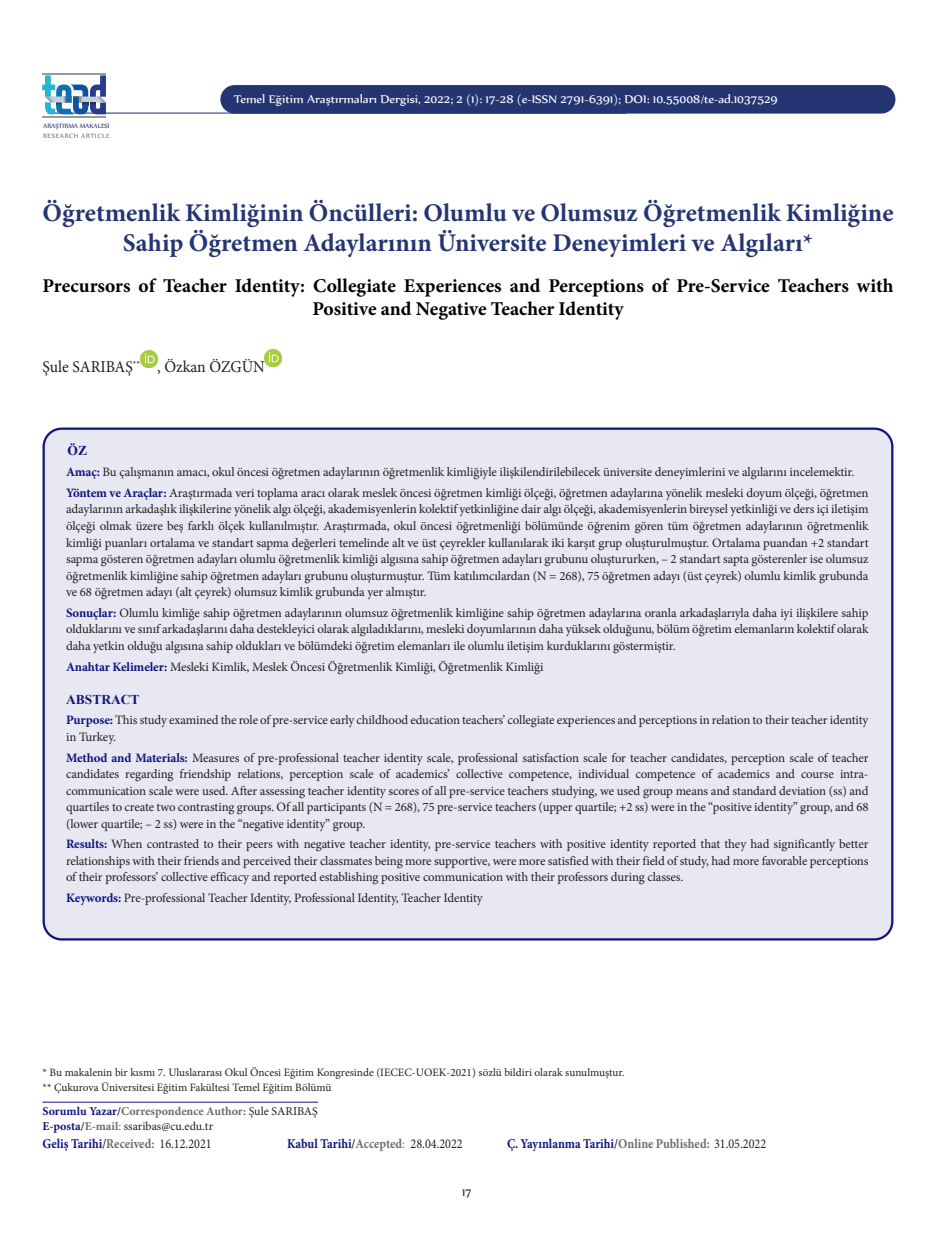
<style>
.page{position:relative;width:936px;height:1255px;background:#fff}
.page>*{position:absolute;margin:0;border:0;box-sizing:border-box;transform-origin:0 0}
.t1{font:700 25.5px/30.6px "Minion Pro";color:#253573;text-align:center}
.H1_1{font:700 19.5px/23.4px "Minion Pro";color:#000;text-align:center}
.author{font:16.5px "Minion Pro";color:#231f20;scale:.95 1}
.TabloTxt{font:700 13.5px "Minion Pro";color:#10147e;scale:.9 1}
.t2{font:13.5px "Nyala";color:#fff;scale:1.08 1}
.AbstractH{font:700 13.5px "Times New Roman";color:#10147e}
.t3{font:13.5px "Nyala";color:#231f20}
.AbstractTxtTR{font:12.9px/16.5px "Minion Pro";letter-spacing:-.01em;color:#231f20;text-align:justify}
.authorCorresponding{font:700 12px "Minion Pro";color:#6c6d70}
.authorDetayContact{font:12px "Minion Pro";letter-spacing:.005em;color:#231f20}
.authorDetay{font:11.25px "Minion Pro";color:#231f20}
.t4{font:7.5px "Nyala";color:#253573}
.t5{font:7.5px "Nyala";letter-spacing:.08em;color:#6c6d70}
.s1{font-weight:700;color:#10147e}
.s2{color:#10147e}
.s3{color:#231f20}
.s4{font-weight:400;color:#231f20}
.s5{font-weight:700}
.s6{font-weight:700;color:#6c6d70}
.s7{color:#6c6d70}
.s8{font-weight:400;color:#6c6d70}
</style>
<div class="page">
<hr style="left:47px;top:112px;width:579px;height:2px;background:#253573">
<div style="left:220px;top:85px;width:675px;height:29px;background:#253573;border-radius:14px"></div>
<hr style="left:42px;top:116px;width:64px;height:1px;background:#999">
<hr style="left:42px;top:73px;width:64px;height:1px;background:#999">
<svg style="left:42px;top:75px;width:64px;height:39px"></svg>
<img style="left:140px;top:351px;width:17px;height:17px">
<img style="left:265px;top:350px;width:17px;height:17px">
<hr style="left:43px;top:1101px;width:275px;height:1px;background:#10147e">
<div style="left:44px;top:428px;width:848px;height:511px;background:#e7e8f2;border-radius:18px"></div>
<p class="t4" style="left:43px;top:121px;width:68px">ARAŞTIRMA MAKALESI</p>
<p class="t5" style="left:43px;top:131px;width:68px">RESEARCH ARTICLE</p>
<p class="t2" style="left:234px;top:90px;width:505px">Temel Eğitim Araştırmaları Dergisi, 2022; 2 (1): 17-28 (e-ISSN 2791-6391); DOI: 10.55008/te-ad.1037529</p>
<h1 class="t1" style="left:43px;top:197px;width:852px">Öğretmenlik Kimliğinin Öncülleri: Olumlu ve Olumsuz Öğretmenlik Kimliğine<br>Sahip Öğretmen Adaylarının Üniversite Deneyimleri ve Algıları*</h1>
<p class="H1_1" style="left:43px;top:273px;width:852px">Precursors of Teacher Identity: Collegiate Experiences and Perceptions of Pre‐Service Teachers with<br>Positive and Negative Teacher Identity</p>
<p class="author" style="left:43px;top:356px;width:235px">Şule SARIBAŞ<sup>**</sup> , Özkan ÖZGÜN</p>
<p class="AbstractH" style="left:68px;top:441px;width:21px">ÖZ</p>
<p class="AbstractTxtTR" style="left:66px;top:464px;width:789px"><span class="s1">Amaç:</span> Bu çalışmanın amacı, okul öncesi öğretmen adaylarının öğretmenlik kimliğiyle ilişkilendirilebilecek üniversite deneyimlerini ve algılarını incelemektir.</p>
<p class="AbstractTxtTR" style="left:66px;top:484px;width:804px"><span class="s1">Yöntem ve Araçlar:</span> Araştırmada veri toplama aracı olarak meslek öncesi öğretmen kimliği ölçeği, öğretmen adaylarına yönelik mesleki doyum ölçeği, öğretmen adaylarının arkadaşlık ilişkilerine yönelik algı ölçeği, akademisyenlerin kolektif yetkinliğine dair algı ölçeği, akademisyenlerin bireysel yetkinliği ve ders içi iletişim ölçeği olmak üzere beş farklı ölçek kullanılmıştır. Araştırmada, okul öncesi öğretmenliği bölümünde öğrenim gören tüm öğretmen adaylarının öğretmenlik kimliği puanları ortalama ve standart sapma değerleri temelinde alt ve üst çeyrekler kullanılarak iki karşıt grup oluşturulmuştur. Ortalama puandan +2 standart sapma gösteren öğretmen adayları olumlu öğretmenlik kimliği algısına sahip öğretmen adayları grubunu oluştururken, – 2 standart sapta gösterenler ise olumsuz öğretmenlik kimliğine sahip öğretmen adayları grubunu oluşturmuştur. Tüm katılımcılardan (N = 268), 75 öğretmen adayı (üst çeyrek) olumlu kimlik grubunda ve 68 öğretmen adayı (alt çeyrek) olumsuz kimlik grubunda yer almıştır.</p>
<p class="AbstractTxtTR" style="left:66px;top:604px;width:804px"><span class="s1">Sonuçlar:</span> Olumlu kimliğe sahip öğretmen adaylarının olumsuz öğretmenlik kimliğine sahip öğretmen adaylarına oranla arkadaşlarıyla daha iyi ilişkilere sahip olduklarını ve sınıf arkadaşlarını daha destekleyici olarak algıladıklarını, mesleki doyumlarının daha yüksek olduğunu, bölüm öğretim elemanların kolektif olarak daha yetkin olduğu algısına sahip oldukları ve bölümdeki öğretim elemanları ile olumlu iletişim kurduklarını göstermiştir.</p>
<p class="AbstractTxtTR" style="left:66px;top:658px;width:479px"><span class="s1">Anahtar Kelimeler:</span> Mesleki Kimlik, Meslek Öncesi Öğretmenlik Kimliği, Öğretmenlik Kimliği</p>
<p class="AbstractH" style="left:66px;top:689px;width:75px">ABSTRACT</p>
<p class="AbstractTxtTR" style="left:66px;top:712px;width:803px"><span class="s1">Purpose:</span> This study examined the role of pre-service early childhood education teachers’ collegiate experiences and perceptions in relation to their teacher identity in Turkey.</p>
<p class="AbstractTxtTR" style="left:66px;top:749px;width:804px"><span class="s1">Method and Materials:</span> Measures of pre-professional teacher identity scale, professional satisfaction scale for teacher candidates, perception scale of teacher candidates regarding friendship relations, perception scale of academics’ collective competence, individual competence of academics and course intra&shy;communication scale were used. After assessing teacher identity scores of all pre-service teachers studying, we used group means and standard deviation (ss) and quartiles to create two contrasting groups. Of all participants (N = 268), 75 pre-service teachers (upper quartile; +2 ss) were in the “positive identity” group, and 68 (lower quartile; – 2 ss) were in the “negative identity” group.</p>
<p class="AbstractTxtTR" style="left:66px;top:836px;width:803px"><span class="s1">Results:</span> When contrasted to their peers with negative teacher identity, pre-service teachers with positive identity reported that they had significantly better relationships with their friends and perceived their classmates being more supportive, were more satisfied with their field of study, had more favorable perceptions of their professors’ collective efficacy and reported establishing positive communication with their professors during classes.</p>
<p class="AbstractTxtTR" style="left:66px;top:889px;width:418px"><span class="s1">Keywords:</span> Pre-professional Teacher Identity, Professional Identity, Teacher Identity</p>
<p class="authorDetay" style="left:43px;top:1064px;width:583px">* Bu makalenin bir kısmı 7. Uluslararası Okul Öncesi Eğitim Kongresinde (IECEC-UOEK-2021) sözlü bildiri olarak sunulmuştur.</p>
<p class="authorDetay" style="left:43px;top:1080px;width:290px">** Çukurova Üniversitesi Eğitim Fakültesi Temel Eğitim Bölümü</p>
<p class="authorCorresponding" style="left:43px;top:1102px;width:277px"><span class="s2">Sorumlu Yazar</span><span class="s3">/</span>Correspondence Author: <span class="s4">Şule SARIBAŞ</span></p>
<p class="authorDetayContact" style="left:43px;top:1118px;width:172px"><span class="s1">E-posta</span><span class="s5">/</span><span class="s6">E-mail</span><span class="s7">:</span> ssaribas@cu.edu.tr</p>
<p class="TabloTxt" style="left:43px;top:1134px;width:189px">Geliş Tarihi<span class="s3">/</span><span class="s7">Received:</span> <span class="s4">16.12.2021</span></p>
<p class="TabloTxt" style="left:287px;top:1134px;width:197px">Kabul Tarihi<span class="s3">/</span><span class="s7">Accepted</span><span class="s8">:</span> <span class="s4">28.04.2022</span></p>
<p class="TabloTxt" style="left:507px;top:1134px;width:289px">Ç. Yayınlanma Tarihi<span class="s3">/</span><span class="s7">Online Published:</span> <span class="s4">31.05.2022</span></p>
<p class="t3" style="left:462px;top:1183px;width:11px">17</p>
</div>
